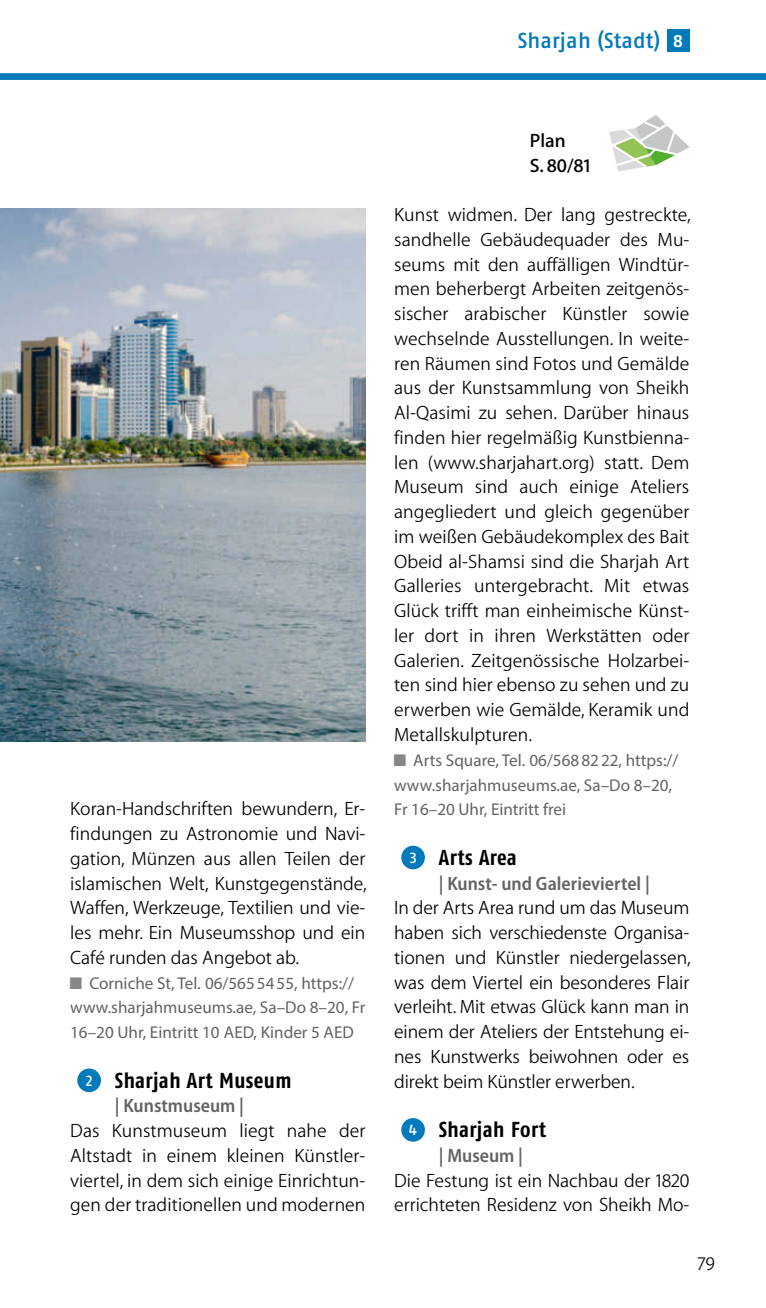
<style>
.page{position:relative;width:766px;height:1308px;background:#fff}
.page>*{position:absolute;margin:0;border:0;box-sizing:border-box;transform-origin:0 0}
.t1{font:700 condensed 21.6px "Fago Pro";letter-spacing:.02em;color:#000}
.t2{font:500 21.6px "Fago Pro K";letter-spacing:.005em;color:#007aba}
.t3{font:300 19.35px/24.8px "ADAC Myriad OT";color:#000;text-align:justify}
.t4{font:600 semi-condensed 19.35px "Myriad Pro";color:#636362}
.t5{font:700 19.35px/24.8px "ADAC Myriad OT";color:#000}
.t6{font:17.1px/24.8px "Myriad Pro";color:#636362}
.s1{font-weight:700;font-size:16.88px;color:#fff}
.s2{color:#868786}
.s3{font-family:"Fago Pro K";font-weight:500;font-stretch:normal;font-size:14.62px;color:#fff}
</style>
<div class="page">
<div style="left:77px;top:1068px;width:24px;height:24px;background:#007aba;border-radius:50%"></div>
<div style="left:401px;top:845px;width:24px;height:24px;background:#007aba;border-radius:50%"></div>
<div style="left:401px;top:1118px;width:24px;height:23px;background:#007aba;border-radius:50%"></div>
<img style="left:0;top:209px;width:365px;height:532px">
<svg style="left:609px;top:115px;width:80px;height:56px"></svg>
<div style="left:666px;top:29px;width:23px;height:22px;background:#007aba"></div>
<div style="left:0;top:73px;width:765px;height:7px;background:#007aba"></div>
<p class="t2" style="left:517px;top:30px;width:167px">Sharjah (Stadt) <span class="s1">8</span></p>
<p class="t3" style="left:70px;top:797px;width:298px">Koran-Handschriften bewundern, Er&shy;findungen zu Astronomie und Navi&shy;gation, Mün zen aus allen Teilen der islamischen Welt, Kunstgegenstände, Waffen, Werkzeuge, Textilien und vie&shy;les mehr. Ein Museumsshop und ein Café runden das Angebot ab.</p>
<p class="t6" style="left:70px;top:972px;width:296px"><span class="s2">•</span> Corniche St, Tel. 06/565 54 55, https:// www.sharjahmuseums.ae, Sa–Do 8–20, Fr<br>16–20 Uhr, Eintritt 10 AED, Kinder 5 AED</p>
<p class="t1" style="left:85px;top:1070px;width:208px"><span class="s3">2</span> Sharjah Art Museum</p>
<p class="t4" style="left:115px;top:1097px;width:131px">| Kunstmuseum |</p>
<p class="t3" style="left:70px;top:1119px;width:297px">Das Kunstmuseum liegt nahe der Altstadt in einem kleinen Künstler&shy;viertel, in dem sich einige Einrichtun&shy;gen der traditionellen und modernen</p>
<p class="t5" style="left:529px;top:128px;width:62px">Plan<br>S. 80/81</p>
<p class="t3" style="left:394px;top:203px;width:298px">Kunst widmen. Der lang gestreckte, sandhelle Gebäudequader des Mu&shy;seums mit den auffälligen Windtür&shy;men beherbergt Arbeiten zeitgenös&shy;sischer arabischer Künstler sowie wechselnde Ausstellungen. In weite&shy;ren Räumen sind Fotos und Gemälde aus der Kunstsammlung von Sheikh Al-Qasimi zu sehen. Darüber hinaus finden hier regelmäßig Kunstbienna&shy;len (www.sharjahart.org) statt. Dem Museum sind auch einige Ateliers angegliedert und gleich gegenüber im weißen Gebäude komplex des Bait Obeid al-Shamsi sind die Sharjah Art Galleries untergebracht. Mit etwas Glück trifft man einheimische Künst&shy;ler dort in ihren Werkstätten oder Galerien. Zeitgenössische Holzarbei&shy;ten sind hier ebenso zu sehen und zu erwerben wie Gemälde, Keramik und Metallskulpturen.</p>
<p class="t6" style="left:394px;top:749px;width:285px"><span class="s2">•</span> Arts Square, Tel. 06/568 82 22, https:// www. sharjahmuseums.ae, Sa–Do 8–20,<br>Fr 16–20 Uhr, Eintritt frei</p>
<p class="t1" style="left:408px;top:847px;width:109px"><span class="s3">3</span> Arts Area</p>
<p class="t4" style="left:438px;top:875px;width:212px">| Kunst- und Galerieviertel |</p>
<p class="t3" style="left:394px;top:896px;width:298px">In der Arts Area rund um das Museum haben sich verschiedenste Organisa&shy;tionen und Künstler niedergelassen, was dem Viertel ein besonderes Flair verleiht. Mit etwas Glück kann man in einem der Ateliers der Entstehung ei&shy;nes Kunstwerks beiwohnen oder es direkt beim Künstler erwerben.</p>
<p class="t1" style="left:408px;top:1119px;width:139px"><span class="s3">4</span> Sharjah Fort</p>
<p class="t4" style="left:438px;top:1147px;width:86px">| Museum |</p>
<p class="t3" style="left:394px;top:1168px;width:296px">Die Festung ist ein Nachbau der 1820 errichteten Residenz von Sheikh Mo-</p>
<p class="t3" style="left:697px;top:1251px;width:19px">79</p>
</div>
